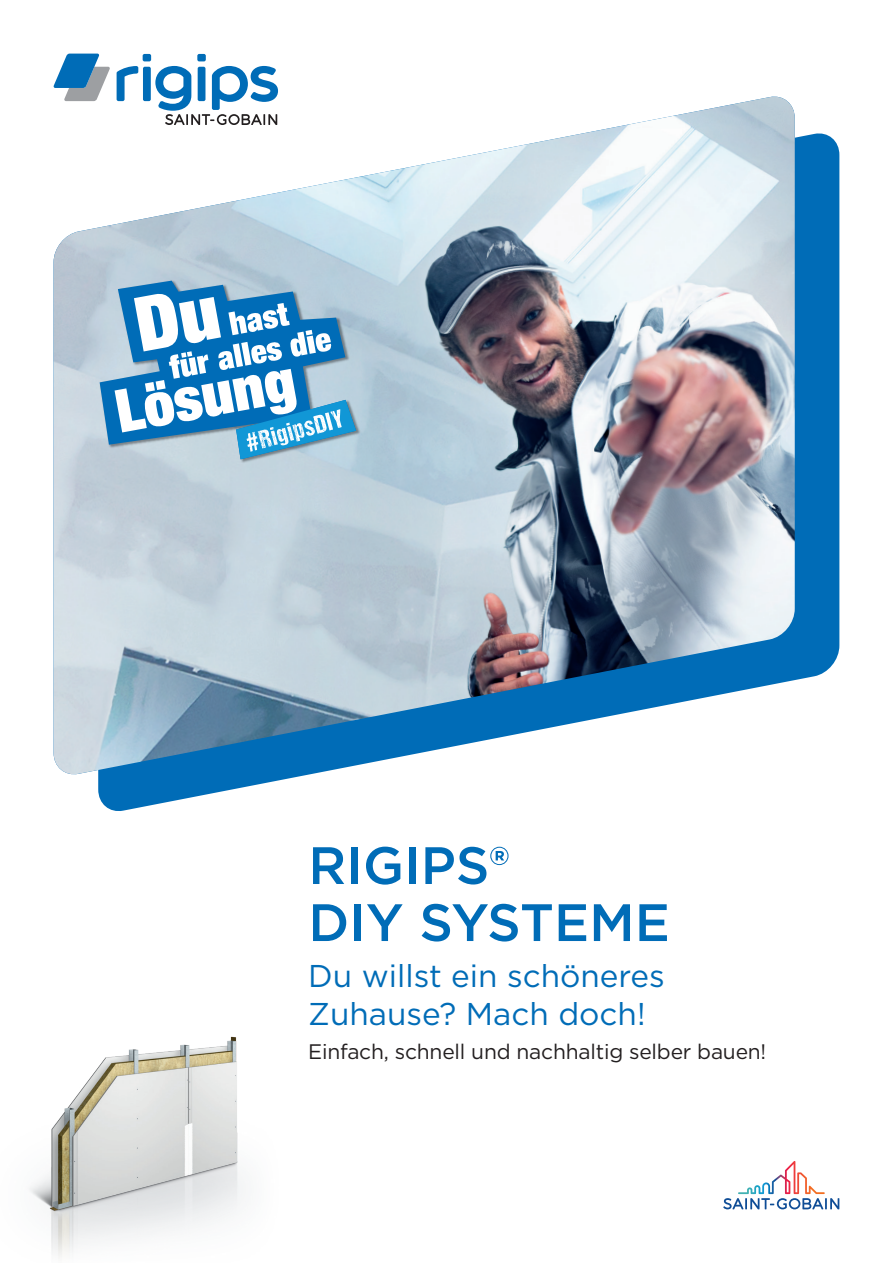
<style>
.page{position:relative;width:893px;height:1263px;background:#fff}
.page>*{position:absolute;margin:0;border:0;box-sizing:border-box;transform-origin:0 0}
.t1{font:500 52.5px/57px "Gotham";color:#006cb7}
.t2{font:31.5px/37.8px "Gotham";color:#006cb7}
.t3{font:21px "Gotham";letter-spacing:-.01em;color:#231f20}
</style>
<div class="page">
<svg style="left:98px;top:133px;width:741px;height:678px;fill:#006cb7"></svg>
<svg style="left:723px;top:1161px;width:116px;height:48px"></svg>
<div style="left:143px;top:67px;width:8px;height:34px;background:#006cb7;border-radius:2px"></div>
<div style="left:143px;top:54px;width:8px;height:7px;background:#006cb7;border-radius:2px"></div>
<svg style="left:117px;top:66px;width:21px;height:26px"></svg>
<div style="left:197px;top:54px;width:9px;height:7px;background:#006cb7;border-radius:2px"></div>
<svg style="left:155px;top:66px;width:123px;height:26px"></svg>
<svg style="left:53px;top:54px;width:57px;height:38px"></svg>
<img style="left:54px;top:97px;width:741px;height:679px">
<img style="left:98px;top:280px;width:263px;height:185px">
<svg style="left:100px;top:281px;width:256px;height:178px;background:#8cb4d0"></svg>
<svg style="left:115px;top:293px;width:241px;height:166px"></svg>
<img style="left:29px;top:1036px;width:215px;height:221px">
<h1 class="t1" style="left:308px;top:836px;width:363px">RIGIPS®<br>DIY SYSTEME</h1>
<h2 class="t2" style="left:308px;top:956px;width:358px">Du willst ein schöneres<br>Zuhause? Mach doch!</h2>
<p class="t3" style="left:308px;top:1038px;width:460px">Einfach, schnell und nachhaltig selber bauen!</p>
</div>
